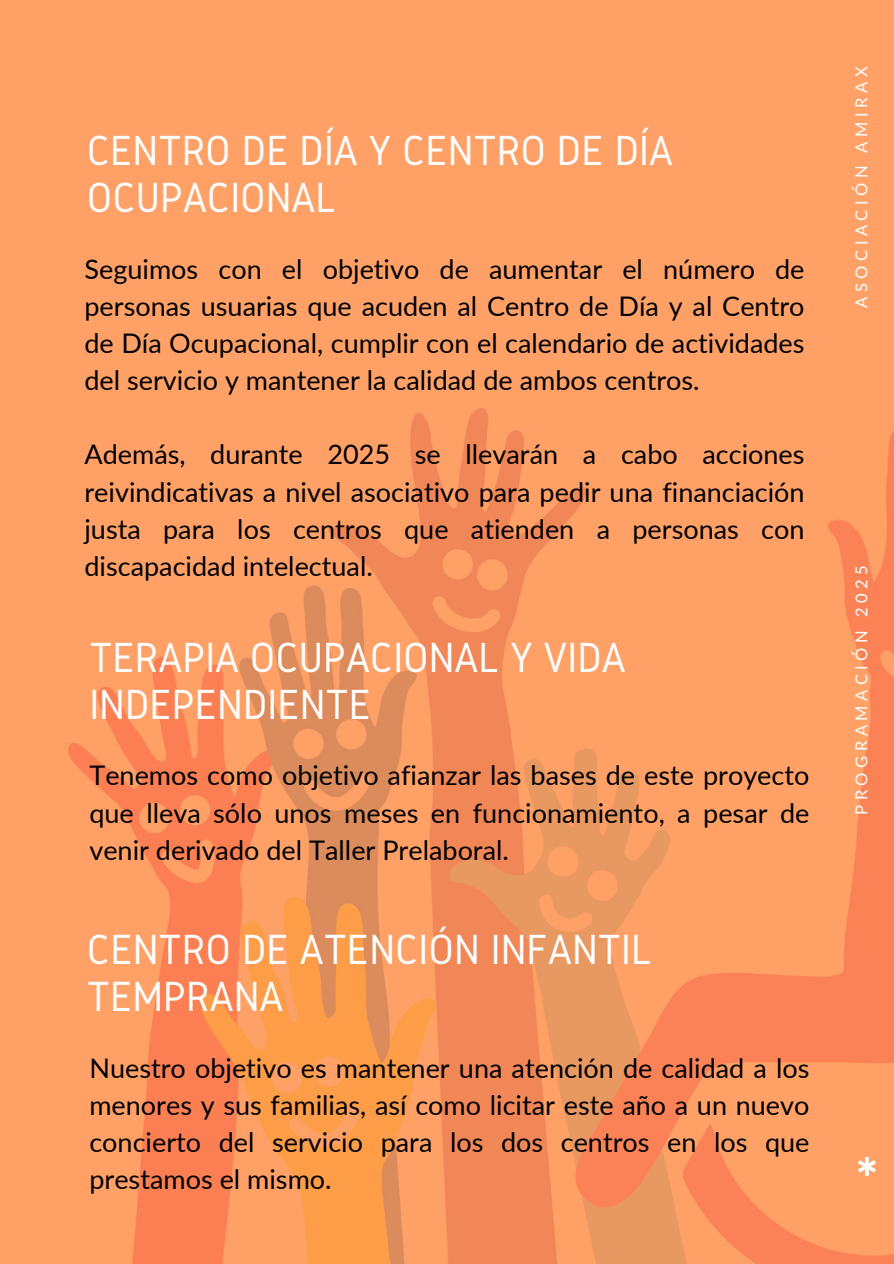
<style>
.page{position:relative;width:894px;height:1264px;background:#fff}
.page>*{position:absolute;margin:0;border:0;box-sizing:border-box;transform-origin:0 0}
.t1{font:900 52.95px "Lato Latin";color:#fff}
.t2{font:43.8px/47.2px "Gidole";color:#fff}
.t3{font:27px/37.2px "Lato";color:#000;text-align:justify}
.t4{font:16.5px "Lato";letter-spacing:.27em;color:#fff}
</style>
<div class="page">
<img style="left:0;top:0;width:893px;height:1263px">
<h2 class="t2" style="left:87px;top:126px;width:587px">CENTRO DE DÍA Y CENTRO DE DÍA<br>OCUPACIONAL</h2>
<h2 class="t3" style="left:84px;top:249px;width:721px">Seguimos con el objetivo de aumentar el número de personas usuarias que acuden al Centro de Día y al Centro de Día Ocupacional, cumplir con el calendario de actividades del servicio y mantener la calidad de ambos centros.</h2>
<p class="t3" style="left:84px;top:435px;width:721px">Además, durante 2025 se llevarán a cabo acciones reivindicativas a nivel asociativo para pedir una financiación justa para los centros que atienden a personas con discapacidad intelectual.</p>
<h1 class="t2" style="left:89px;top:633px;width:537px">TERAPIA OCUPACIONAL Y VIDA<br>INDEPENDIENTE</h1>
<h2 class="t3" style="left:89px;top:756px;width:721px">Tenemos como objetivo afianzar las bases de este proyecto que lleva sólo unos meses en funcionamiento, a pesar de venir derivado del Taller Prelaboral.</h2>
<h1 class="t2" style="left:87px;top:925px;width:566px">CENTRO DE ATENCIÓN INFANTIL<br>TEMPRANA</h1>
<p class="t3" style="left:89px;top:1048px;width:721px">Nuestro objetivo es mantener una atención de calidad a los menores y sus familias, así como licitar este año a un nuevo concierto del servicio para los dos centros en los que prestamos el mismo.</p>
<p class="t4" style="left:851px;top:308px;width:242px;rotate:-90deg">ASOCIACIÓN AMIRAX</p>
<h1 class="t4" style="left:851px;top:814px;width:251px;rotate:-90deg">PROGRAMACIÓN 2025</h1>
<h2 class="t1" style="left:855px;top:1154px;width:24px">*</h2>
</div>
